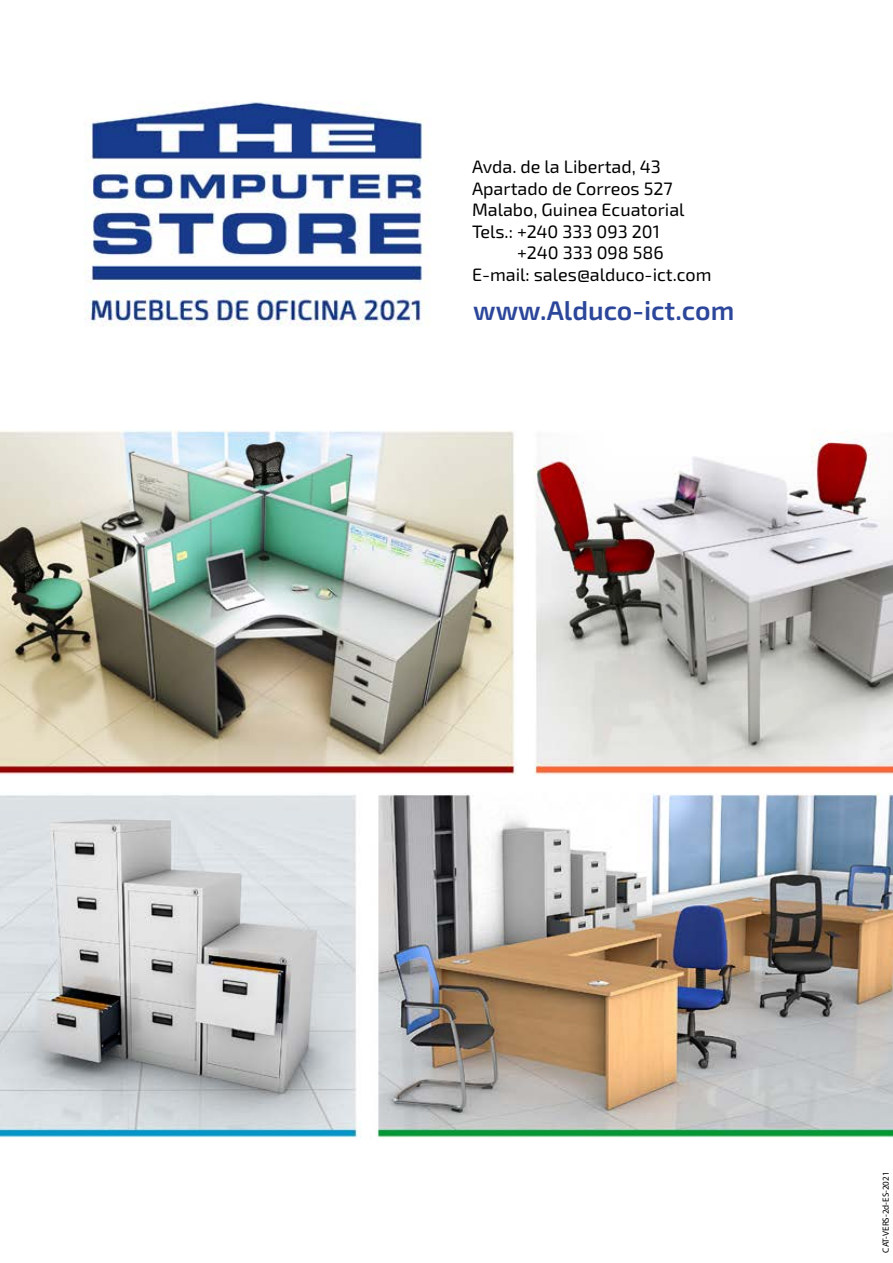
<style>
.page{position:relative;width:893px;height:1263px;background:#fff}
.page>*{position:absolute;margin:0;border:0;box-sizing:border-box;transform-origin:0 0}
.t1{font:600 27px "Exo 2";color:#2b469a}
.t2{font:18px/21.6px "Exo 2";color:#000}
.t3{font:9px "Myriad Pro";color:#000}
</style>
<div class="page">
<img style="left:0;top:102px;width:893px;height:1036px">
<p class="t2" style="left:472px;top:156px;width:214px">Avda. de la Libertad, 43<br>Apartado de Correos 527<br>Malabo, Guinea Ecuatorial<br>Tels.: +240 333 093 201</p>
<p class="t2" style="left:472px;top:243px;width:241px;text-align:center">+240 333 098 586<br>E-mail: sales@alduco-ict.com</p>
<h1 class="t1" style="left:473px;top:294px;width:263px">www.Alduco-ict.com</h1>
<p class="t3" style="left:880px;top:1252px;width:82px;rotate:-90deg">CAT-VERS-2d-ES-2021</p>
</div>
